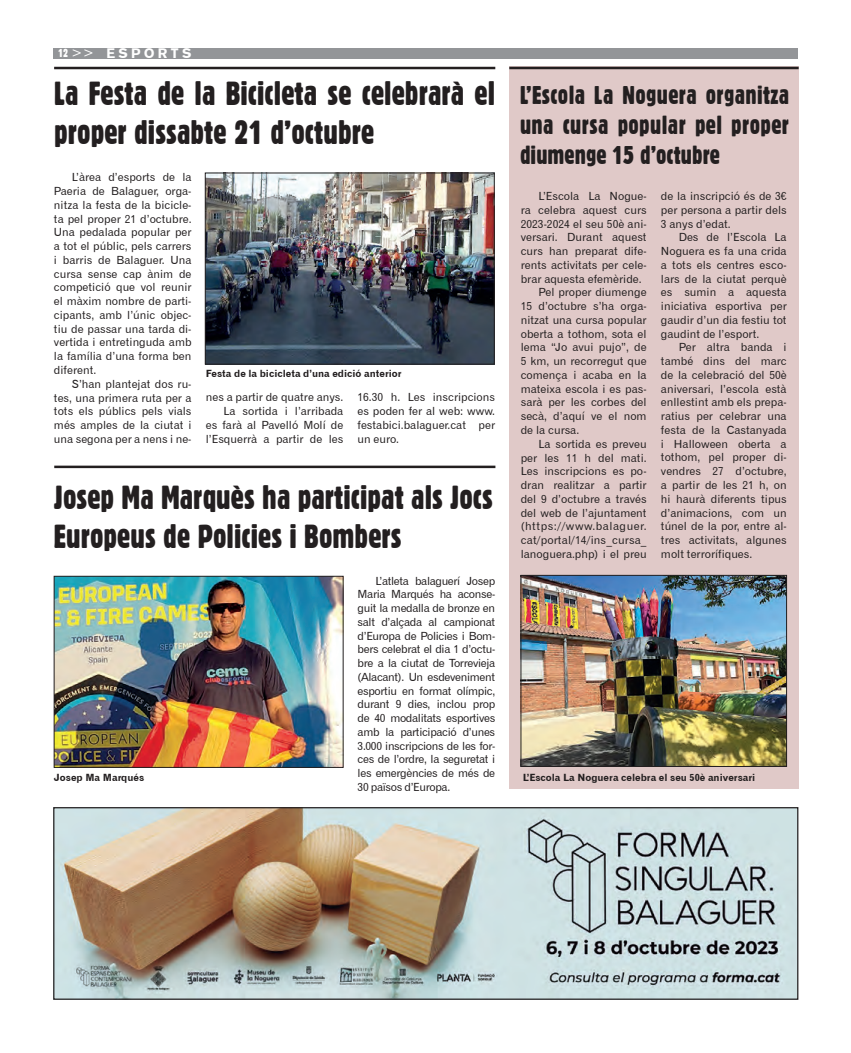
<style>
.page{position:relative;width:851px;height:1053px;background:#fff}
.page>*{position:absolute;margin:0;border:0;box-sizing:border-box;transform-origin:0 0}
.t1{font:32.5px/39px "Gothic 821 Condensed BT";color:#231f20}
.t2{font:25px/30px "Gothic 821 Condensed BT";letter-spacing:.015em;color:#231f20;text-align:justify}
.t3{font:13.75px "Gothic 725 BT Black A";letter-spacing:.25em;color:#fff}
.t4{font:11.25px/13.8px "Gothic 720 BT Roman B";color:#231f20;text-align:justify}
.t5{font:10px "Gothic 720 BT Bold B";color:#231f20}
.s1{font-family:"Gothic 821 Condensed BT";font-size:11.25px}
.s2{font-family:"Gothic 720 BT Roman B"}
</style>
<div class="page">
<div style="left:53px;top:48px;width:744px;height:10px;background:#939598"></div>
<img style="left:55px;top:809px;width:741px;height:188px">
<div style="left:53px;top:807px;width:745px;height:192px;border:1px solid #231f20"></div>
<hr style="left:54px;top:67px;width:441px;height:2px;background:#231f20">
<img style="left:207px;top:175px;width:285px;height:187px">
<div style="left:205px;top:173px;width:289px;height:191px;border:1px solid #231f20"></div>
<hr style="left:54px;top:465px;width:441px;height:3px;background:#231f20">
<img style="left:56px;top:578px;width:285px;height:187px">
<div style="left:54px;top:576px;width:289px;height:191px;border:1px solid #231f20"></div>
<div style="left:509px;top:66px;width:289px;height:723px;background:#e0c9c8"></div>
<hr style="left:509px;top:67px;width:289px;height:2px;background:#231f20">
<img style="left:522px;top:577px;width:262px;height:187px">
<div style="left:520px;top:575px;width:266px;height:191px;border:1px solid #231f20"></div>
<p class="t3" style="left:58px;top:45px;width:135px"><span class="s1">12</span><span class="s2">&gt;&gt;</span> ESPORTS</p>
<p class="t1" style="left:54px;top:74px;width:442px">La Festa de la Bicicleta se celebrarà el proper dissabte 21 d’octubre</p>
<p class="t4" style="left:54px;top:170px;width:139px;text-indent:18px">L’àrea d’esports de la Paeria de Balaguer, orga&shy;nitza la festa de la bicicle&shy;ta pel proper 21 d’octubre.<br>Una pedalada popular per a tot el públic, pels carrers i barris de Balaguer. Una cursa sense cap ànim de competició que vol reunir el màxim nombre de parti&shy;cipants, amb l’únic objec&shy;tiu de passar una tarda di&shy;vertida i entretinguda amb la família d’una forma ben diferent.</p>
<p class="t4" style="left:54px;top:377px;width:139px;text-indent:18px">S’han plantejat dos ru&shy;tes, una primera ruta per a tots els públics pels vials més amples de la ciutat i una segona per a nens i ne-</p>
<p class="t5" style="left:206px;top:367px;width:197px">Festa de la bicicleta d’una edició anterior</p>
<p class="t4" style="left:206px;top:390px;width:139px">nes a partir de quatre anys.</p>
<p class="t4" style="left:206px;top:404px;width:139px;text-indent:18px">La sortida i l’arribada es farà al Pavelló Molí de l’Esquerrà a partir de les</p>
<p class="t4" style="left:357px;top:390px;width:139px">16.30 h. Les inscripcions es poden fer al web: www. festabici.balaguer.cat per un euro.</p>
<p class="t1" style="left:54px;top:477px;width:440px">Josep Ma Marquès ha participat als Jocs</p>
<p class="t1" style="left:54px;top:516px;width:349px">Europeus de Policies i Bombers</p>
<p class="t5" style="left:54px;top:771px;width:92px">Josep Ma Marqués</p>
<p class="t4" style="left:357px;top:573px;width:139px;text-indent:18px">L’atleta balaguerí Josep Maria Marqués ha aconse&shy;guit la medalla de bronze en salt d’alçada al campionat d’Europa de Policies i Bom&shy;bers celebrat el dia 1 d’octu&shy;bre a la ciutat de Torrevieja (Alacant). Un esdeveniment esportiu en format olímpic, durant 9 dies, inclou prop de 40 modalitats esportives amb la participació d’unes 3.000 inscripcions de les for&shy;ces de l’ordre, la seguretat i les emergències de més de 30 països d’Europa.</p>
<p class="t2" style="left:520px;top:80px;width:271px">L’Escola La Noguera organitza una cursa popular pel proper diumenge 15 d’octubre</p>
<p class="t4" style="left:520px;top:189px;width:127px;text-indent:18px">L’Escola La Nogue&shy;ra celebra aquest curs 2023-2024 el seu 50è ani&shy;versari. Durant aquest curs han preparat dife&shy;rents activitats per cele&shy;brar aquesta efemèride.</p>
<p class="t4" style="left:520px;top:285px;width:127px;text-indent:18px">Pel proper diumenge 15 d’octubre s’ha orga&shy;nitzat una cursa popular oberta a tothom, sota el lema “Jo avui pujo”, de 5 km, un recorregut que comença i acaba en la mateixa escola i es pas&shy;sarà per les corbes del secà, d’aquí ve el nom de la cursa.</p>
<p class="t4" style="left:520px;top:437px;width:127px;text-indent:18px">La sortida es preveu per les 11 h del mati.<br>Les inscripcions es po&shy;dran realitzar a partir del 9 d’octubre a través del web de l’ajuntament (https://www.balaguer. cat/portal/14/ins_cursa_ lanoguera.php) i el preu</p>
<p class="t4" style="left:661px;top:189px;width:127px">de la inscripció és de 3€ per persona a partir dels 3 anys d’edat.</p>
<p class="t4" style="left:661px;top:230px;width:127px;text-indent:18px">Des de l’Escola La Noguera es fa una crida a tots els centres esco&shy;lars de la ciutat perquè es sumin a aquesta iniciativa esportiva per gaudir d’un dia festiu tot gaudint de l’esport.</p>
<p class="t4" style="left:661px;top:340px;width:127px;text-indent:18px">Per altra banda i també dins del marc de la celebració del 50è aniversari, l’escola està enllestint amb els prepa&shy;ratius per celebrar una festa de la Castanyada i Halloween oberta a tothom, pel proper di&shy;vendres 27 d’octubre, a partir de les 21 h, on hi haurà diferents tipus d’animacions, com un túnel de la por, entre al&shy;tres activitats, algunes molt terrorífiques.</p>
<p class="t5" style="left:522px;top:770px;width:234px">L’Escola La Noguera celebra el seu 50è aniversari</p>
</div>
